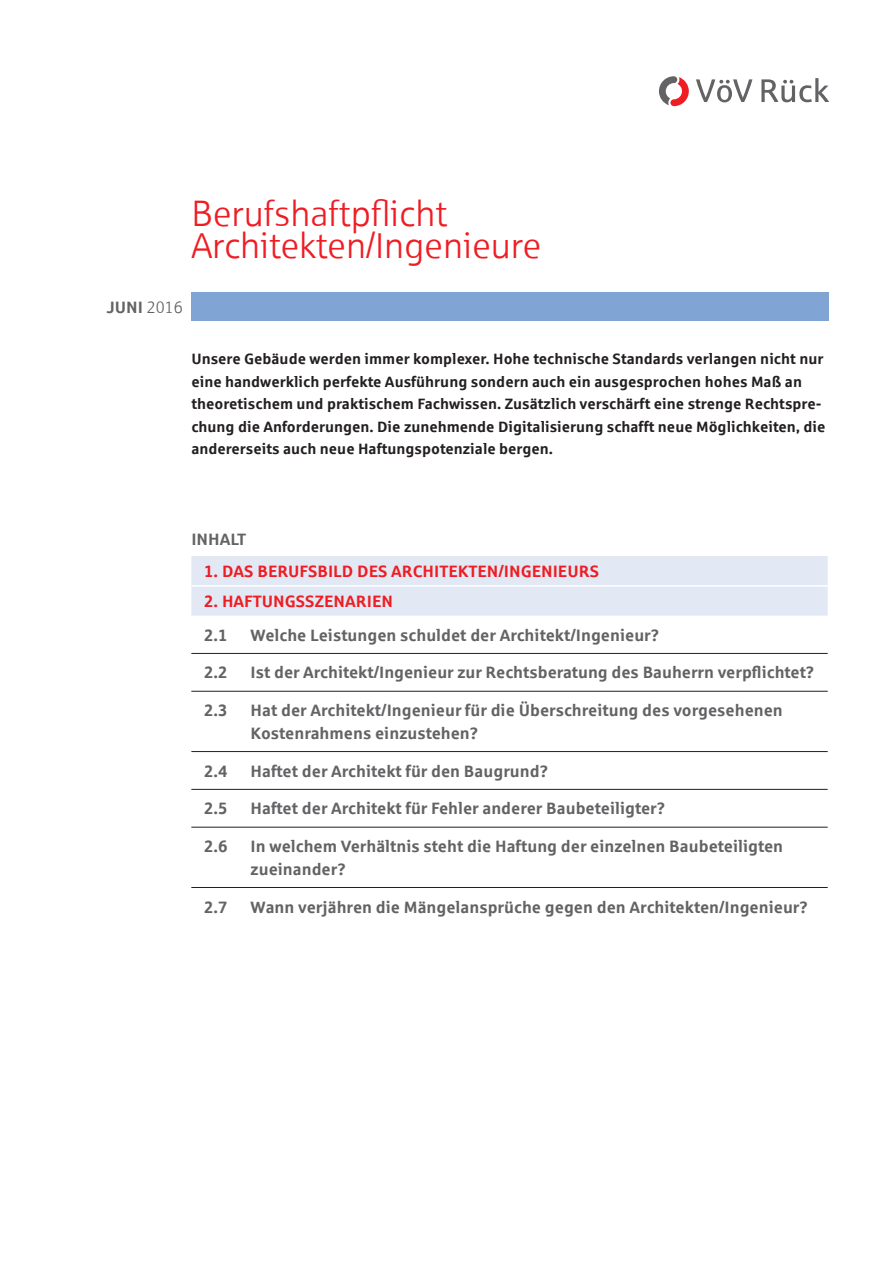
<style>
.page{position:relative;width:893px;height:1263px;background:#fff}
.page>*{position:absolute;margin:0;border:0;box-sizing:border-box;transform-origin:0 0}
.t1{font:36px/32.7px "Sparkasse Lt";letter-spacing:-.005em;color:#ee1d23}
.t2{font:700 16.5px/22.5px "Sparkasse Rg";color:#636366}
.t3{font:700 16.5px "Sparkasse Rg";color:#ee1d23}
.t4{font:700 15px/22.5px "Sparkasse Rg";color:#231f20}
.s1{font-family:"Sparkasse Lt";font-weight:400}
</style>
<div class="page">
<div style="left:191px;top:556px;width:637px;height:60px;background:#e2e9f4"></div>
<hr style="left:191px;top:653px;width:637px;height:1px;background:#231f20">
<hr style="left:191px;top:691px;width:637px;height:1px;background:#231f20">
<hr style="left:191px;top:751px;width:637px;height:1px;background:#231f20">
<hr style="left:191px;top:789px;width:637px;height:1px;background:#231f20">
<hr style="left:191px;top:827px;width:637px;height:1px;background:#231f20">
<hr style="left:191px;top:887px;width:637px;height:1px;background:#231f20">
<hr style="left:191px;top:585px;width:637px;height:2px;background:#fff">
<div style="left:191px;top:292px;width:638px;height:29px;background:#80a4d3"></div>
<svg style="left:696px;top:79px;width:56px;height:23px"></svg>
<svg style="left:761px;top:78px;width:68px;height:24px"></svg>
<svg style="left:659px;top:76px;width:30px;height:30px"></svg>
<h1 class="t1" style="left:191px;top:196px;width:352px">Berufshaftpflicht<br>Architekten/Ingenieure</h1>
<p class="t2" style="left:106px;top:295px;width:78px">JUNI <span class="s1">2016</span></p>
<p class="t4" style="left:191px;top:347px;width:636px">Unsere Gebäude werden immer komplexer. Hohe technische Standards verlangen nicht nur eine handwerklich perfekte Ausführung sondern auch ein ausgesprochen hohes Maß an theoretischem und praktischem Fachwissen. Zusätzlich verschärft eine strenge Rechtspre&shy;chung die Anforderungen. Die zunehmende Digitalisierung schafft neue Möglichkeiten, die andererseits auch neue Haftungspotenziale bergen.</p>
<p class="t2" style="left:191px;top:527px;width:56px">INHALT</p>
<p class="t3" style="left:204px;top:561px;width:396px">1. DAS BERUFSBILD DES ARCHITEKTEN/INGENIEURS</p>
<p class="t3" style="left:204px;top:591px;width:190px">2. HAFTUNGSSZENARIEN</p>
<p class="t2" style="left:204px;top:623px;width:25px">2.1</p>
<p class="t2" style="left:251px;top:623px;width:410px">Welche Leistungen schuldet der Architekt/Ingenieur?</p>
<p class="t2" style="left:204px;top:661px;width:25px">2.2</p>
<p class="t2" style="left:251px;top:661px;width:565px">Ist der Architekt/Ingenieur zur Rechtsberatung des Bauherrn verpflichtet?</p>
<p class="t2" style="left:204px;top:699px;width:25px">2.3</p>
<p class="t2" style="left:251px;top:699px;width:534px">Hat der Architekt/Ingenieur für die Überschreitung des vorgesehenen<br>Kostenrahmens einzustehen?</p>
<p class="t2" style="left:204px;top:759px;width:25px">2.4</p>
<p class="t2" style="left:251px;top:759px;width:299px">Haftet der Architekt für den Baugrund?</p>
<p class="t2" style="left:204px;top:797px;width:25px">2.5</p>
<p class="t2" style="left:251px;top:797px;width:416px">Haftet der Architekt für Fehler anderer Baubeteiligter?</p>
<p class="t2" style="left:204px;top:834px;width:25px">2.6</p>
<p class="t2" style="left:251px;top:834px;width:534px">In welchem Verhältnis steht die Haftung der einzelnen Baubeteiligten zueinander?</p>
<p class="t2" style="left:204px;top:895px;width:25px">2.7</p>
<p class="t2" style="left:251px;top:895px;width:559px">Wann verjähren die Mängelansprüche gegen den Architekten/Ingenieur?</p>
</div>
